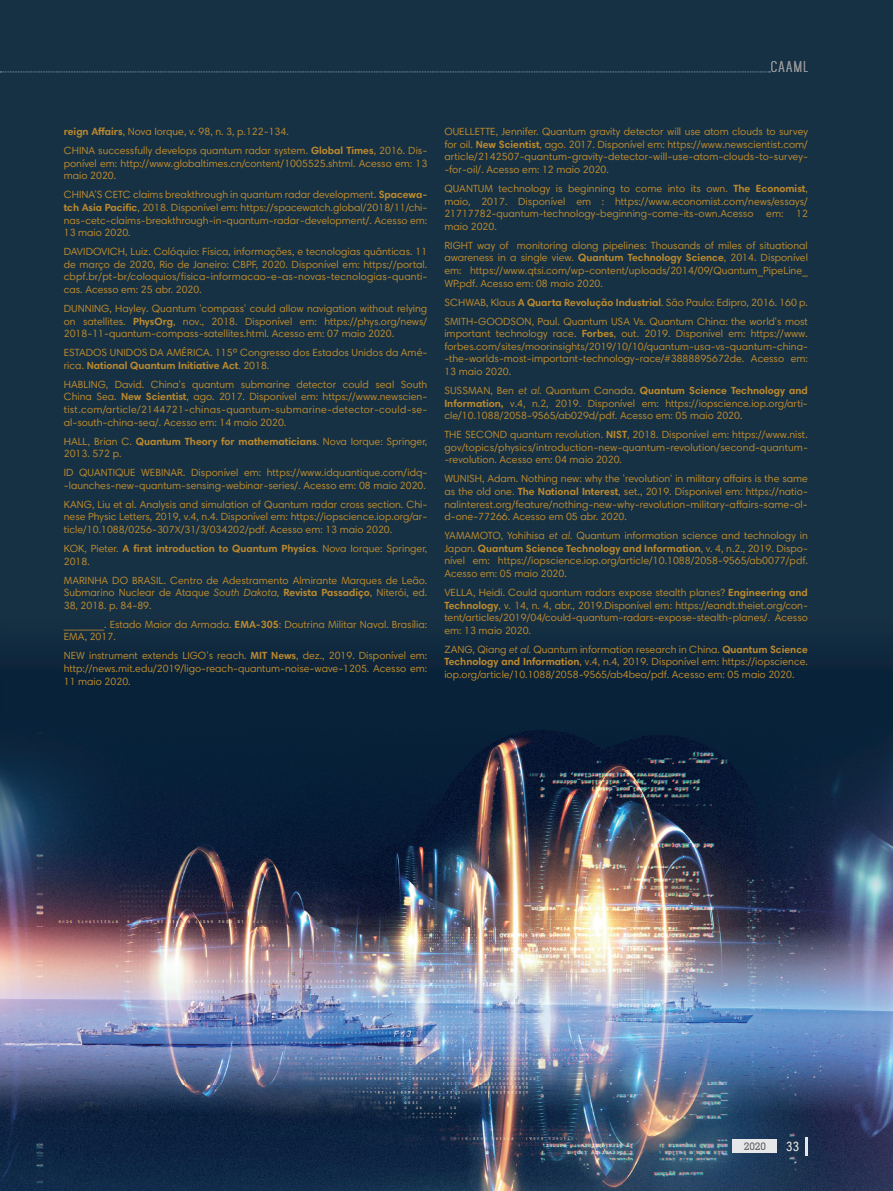
<style>
.page{position:relative;width:893px;height:1191px;background:#163144}
.page>*{position:absolute;margin:0;border:0;box-sizing:border-box;transform-origin:0 0}
.t1{font:13.5px "Mohave";letter-spacing:.1em;color:#939598}
.t2{font:condensed 13.5px "Harmonia Sans Pro Cyr";color:#e6e7e9}
.t3{font:10.5px/12.6px "Harmonia Sans Pro Cyr";color:#bb892e;text-align:justify}
.t4{font:500 10.5px "Geometric Slab 703 BT";color:#57585a}
.s1{font-weight:700}
.s2{font-style:italic}
</style>
<div class="page">
<img style="left:0;top:656px;width:893px;height:535px">
<div style="left:732px;top:1139px;width:44px;height:13px;background:#e6e7e9"></div>
<svg style="left:806px;top:1136px;width:2px;height:19px"></svg>
<svg style="left:0;top:72px;width:770px;height:1px"></svg>
<p class="t1" style="left:771px;top:59px;width:39px">CAAML</p>
<p class="t3" style="left:64px;top:122px;width:365px;line-height:18.9px"><span class="s1">reign Affairs</span>, Nova Iorque, v. 98, n. 3, p.122-134.<br>CHINA successfully develops quantum radar system. <span class="s1">Global Times</span>, 2016. Dis-</p>
<p class="t3" style="left:64px;top:157px;width:365px">ponível em: http://www.globaltimes.cn/content/1005525.shtml. Acesso em: 13 maio 2020.</p>
<p class="t3" style="left:64px;top:188px;width:365px">CHINA’S CETC claims breakthrough in quantum radar development. <span class="s1">Spacewa&shy;tch Asia Pacific</span>, 2018. Disponível em: https://spacewatch.global/2018/11/chi&shy;nas-cetc-claims-breakthrough-in-quantum-radar-development/. Acesso em:<br>13 maio 2020.</p>
<p class="t3" style="left:64px;top:245px;width:365px">DAVIDOVICH, Luiz. Colóquio: Física, informações, e tecnologias quânticas. 11 de março de 2020, Rio de Janeiro: CBPF, 2020. Disponível em: https://portal. cbpf.br/pt-br/coloquios/fisica-informacao-e-as-novas-tecnologias-quanti&shy;cas. Acesso em: 25 abr. 2020.</p>
<p class="t3" style="left:64px;top:302px;width:365px">DUNNING, Hayley. Quantum 'compass' could allow navigation without relying on satellites. <span class="s1">PhysOrg</span>, nov., 2018. Disponível em: https://phys.org/news/ 2018-11-quantum-compass-satellites.html. Acesso em: 07 maio 2020.</p>
<p class="t3" style="left:64px;top:346px;width:365px">ESTADOS UNIDOS DA AMÉRICA. 115º Congresso dos Estados Unidos da Amé&shy;rica. <span class="s1">National Quantum Initiative Act</span>. 2018.</p>
<p class="t3" style="left:64px;top:378px;width:365px">HABLING, David. China's quantum submarine detector could seal South China Sea. <span class="s1">New Scientist</span>, ago. 2017. Disponível em: https://www.newscien&shy;tist.com/article/2144721-chinas-quantum-submarine-detector-could-se&shy;al-south-china-sea/. Acesso em: 14 maio 2020.</p>
<p class="t3" style="left:64px;top:434px;width:365px">HALL, Brian C. <span class="s1">Quantum Theory for mathematicians</span>. Nova Iorque: Springer,<br>2013. 572 p.</p>
<p class="t3" style="left:64px;top:466px;width:365px">ID QUANTIQUE WEBINAR. Disponível em: https://www.idquantique.com/idq--launches-new-quantum-sensing-webinar-series/. Acesso em: 08 maio 2020.</p>
<p class="t3" style="left:64px;top:498px;width:365px">KANG, Liu et al. Analysis and simulation of Quantum radar cross section. Chi&shy;nese Physic Letters, 2019, v.4, n.4. Disponível em: https://iopscience.iop.org/ar&shy;ticle/10.1088/0256-307X/31/3/034202/pdf. Acesso em: 13 maio 2020.</p>
<p class="t3" style="left:64px;top:542px;width:365px">KOK, Pieter. <span class="s1">A first introduction to Quantum Physics</span>. Nova Iorque: Springer,<br>2018.</p>
<p class="t3" style="left:64px;top:573px;width:365px">MARINHA DO BRASIL. Centro de Adestramento Almirante Marques de Leão.<br>Submarino Nuclear de Ataque <span class="s2">South Dakota,</span> <span class="s1">Revista Passadiço</span>, Niterói, ed.<br>38, 2018. p. 84-89.</p>
<p class="t3" style="left:64px;top:617px;width:365px">_______. Estado Maior da Armada. <span class="s1">EMA-305</span>: Doutrina Militar Naval. Brasília:<br>EMA, 2017.</p>
<p class="t3" style="left:64px;top:649px;width:365px">NEW instrument extends LIGO’s reach. <span class="s1">MIT News</span>, dez., 2019. Disponível em: http://news.mit.edu/2019/ligo-reach-quantum-noise-wave-1205. Acesso em:<br>11 maio 2020.</p>
<p class="t3" style="left:444px;top:125px;width:365px">OUELLETTE, Jennifer. Quantum gravity detector will use atom clouds to survey for oil. <span class="s1">New Scientist</span>, ago. 2017. Disponível em: https://www.newscientist.com/ article/2142507-quantum-gravity-detector-will-use-atom-clouds-to-survey--for-oil/. Acesso em: 12 maio 2020.</p>
<p class="t3" style="left:444px;top:182px;width:365px">QUANTUM technology is beginning to come into its own. <span class="s1">The Economist</span>, maio, 2017. Disponível em : https://www.economist.com/news/essays/ 21717782-quantum-technology-beginning-come-its-own.Acesso em: 12 maio 2020.</p>
<p class="t3" style="left:444px;top:239px;width:365px">RIGHT way of monitoring along pipelines: Thousands of miles of situational awareness in a single view. <span class="s1">Quantum Technology Science</span>, 2014. Disponível em: https://www.qtsi.com/wp-content/uploads/2014/09/Quantum_PipeLine_ WP.pdf. Acesso em: 08 maio 2020.</p>
<p class="t3" style="left:444px;top:292px;width:365px;line-height:18.9px">SCHWAB, Klaus <span class="s1">A Quarta Revolução Industrial</span>. São Paulo: Edipro, 2016. 160 p.<br>SMITH-GOODSON, Paul. Quantum USA Vs. Quantum China: the world's most</p>
<p class="t3" style="left:444px;top:327px;width:365px">important technology race. <span class="s1">Forbes</span>, out. 2019. Disponível em: https://www. forbes.com/sites/moorinsights/2019/10/10/quantum-usa-vs-quantum-china--the-worlds-most-important-technology-race/#3888895672de. Acesso em:<br>13 maio 2020.</p>
<p class="t3" style="left:444px;top:384px;width:365px">SUSSMAN, Ben <span class="s2">et al.</span> Quantum Canada. <span class="s1">Quantum Science Technology and Information,</span> v.4, n.2, 2019. Disponível em: https://iopscience.iop.org/arti&shy;cle/10.1088/2058-9565/ab029d/pdf. Acesso em: 05 maio 2020.</p>
<p class="t3" style="left:444px;top:428px;width:365px">THE SECOND quantum revolution. <span class="s1">NIST</span>, 2018. Disponível em: https://www.nist. gov/topics/physics/introduction-new-quantum-revolution/second-quantum--revolution. Acesso em: 04 maio 2020.</p>
<p class="t3" style="left:444px;top:472px;width:365px">WUNISH, Adam. Nothing new: why the 'revolution' in military affairs is the same as the old one. <span class="s1">The National Interest</span>, set., 2019. Dísponivel em: https://natio&shy;nalinterest.org/feature/nothing-new-why-revolution-military-affairs-same-ol&shy;d-one-77266. Acesso em 05 abr. 2020.</p>
<p class="t3" style="left:444px;top:529px;width:365px">YAMAMOTO, Yohihisa <span class="s2">et al.</span> Quantum information science and technology in Japan. <span class="s1">Quantum Science Technology and Information</span>, v. 4, n.2., 2019. Dispo&shy;nível em: https://iopscience.iop.org/article/10.1088/2058-9565/ab0077/pdf.<br>Acesso em: 05 maio 2020.</p>
<p class="t3" style="left:444px;top:586px;width:365px">VELLA, Heidi. Could quantum radars expose stealth planes? <span class="s1">Engineering and Technology</span>, v. 14, n. 4, abr., 2019.Disponível em: https://eandt.theiet.org/con&shy;tent/articles/2019/04/could-quantum-radars-expose-stealth-planes/. Acesso em: 13 maio 2020.</p>
<p class="t3" style="left:444px;top:642px;width:365px">ZANG, Qiang <span class="s2">et al</span>. Quantum information research in China. <span class="s1">Quantum Science Technology and Information</span>, v.4, n.4, 2019. Disponível em: https://iopscience. iop.org/article/10.1088/2058-9565/ab4bea/pdf. Acesso em: 05 maio 2020.</p>
<p class="t4" style="left:744px;top:1139px;width:24px">2020</p>
<p class="t2" style="left:786px;top:1138px;width:15px">33</p>
</div>
